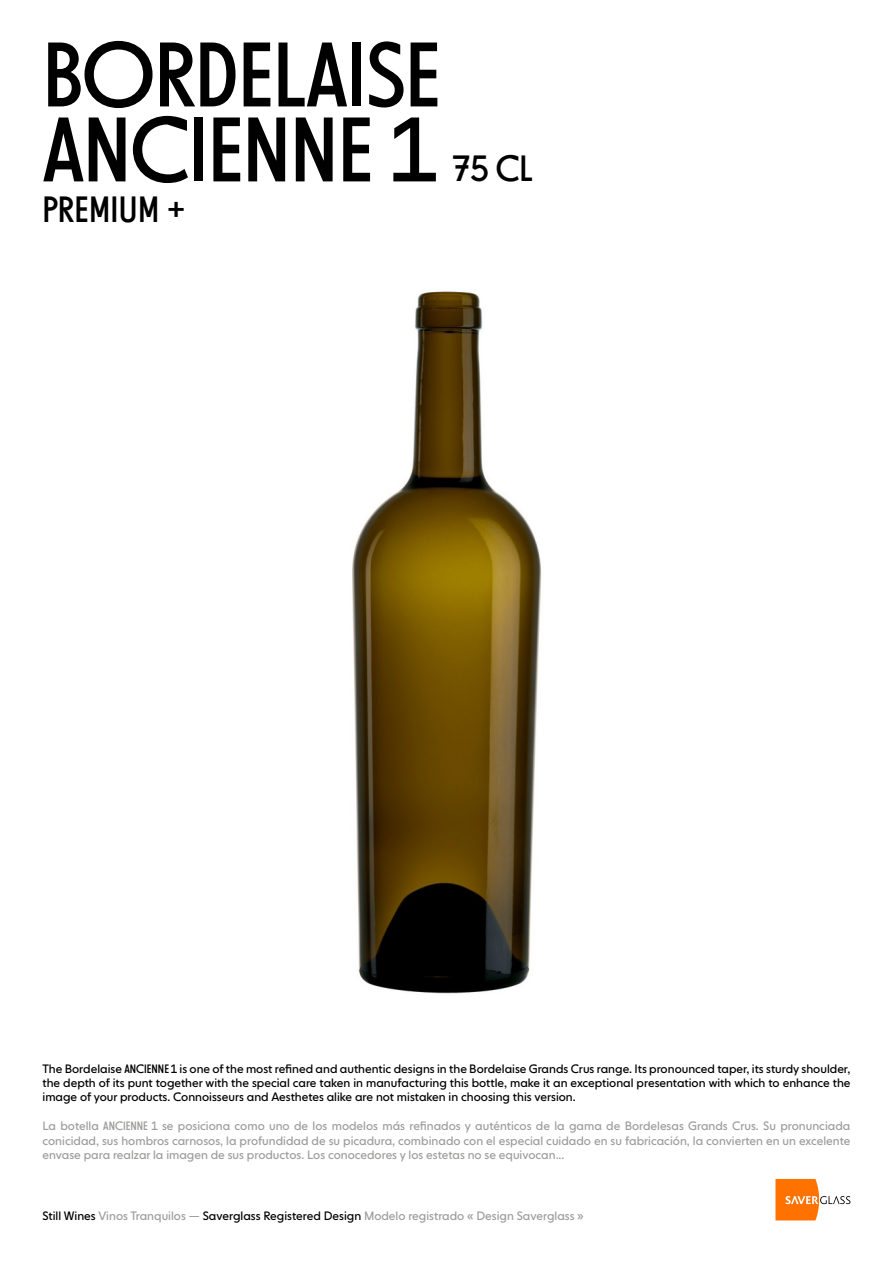
<style>
.page{position:relative;width:893px;height:1263px;background:#fff}
.page>*{position:absolute;margin:0;border:0;box-sizing:border-box;transform-origin:0 0}
.t1{font:90px/75px "NEXT Poster";letter-spacing:-.005em;color:#000}
.t2{font:36px "NEXT Poster";letter-spacing:.005em;color:#000}
.t3{font:12px/14.4px "NEXT Book";color:#9d9d9c;text-align:justify}
.t4{font:12px/14.4px "NEXT Book";color:#000;text-align:justify}
.s1{font-family:"NEXT Poster"}
.s2{color:#000}
</style>
<div class="page">
<svg style="left:775px;top:1179px;width:75px;height:41px"></svg>
<img style="left:352px;top:291px;width:190px;height:703px">
<h1 class="t1" style="left:43px;top:38px;width:400px">BORDELAISE<br>ANCIENNE 1</h1>
<h2 class="t2" style="left:43px;top:188px;width:145px">PREMIUM +</h2>
<h2 class="t2" style="left:452px;top:147px;width:82px">75 CL</h2>
<p class="t4" style="left:43px;top:1061px;width:809px">The Bordelaise <span class="s1">ANCIENNE 1</span> is one of the most refined and authentic designs in the Bordelaise Grands Crus range. Its pronounced taper, its sturdy shoulder, the depth of its punt together with the special care taken in manufacturing this bottle, make it an exceptional presentation with which to enhance the image of your products. Connoisseurs and Aesthetes alike are not mistaken in choosing this version.</p>
<p class="t3" style="left:43px;top:1119px;width:809px">La botella <span class="s1">ANCIENNE 1</span> se posiciona como uno de los modelos más refinados y auténticos de la gama de Bordelesas Grands Crus. Su pronunciada conicidad, sus hombros carnosos, la profundidad de su picadura, combinado con el especial cuidado en su fabricación, la convierten en un excelente envase para realzar la imagen de sus productos. Los conocedores y los estetas no se equivocan...</p>
<p class="t3" style="left:43px;top:1209px;width:543px"><span class="s2">Still Wines</span> Vinos Tranquilos — <span class="s2">Saverglass Registered Design</span> Modelo registrado « Design Saverglass »</p>
</div>
